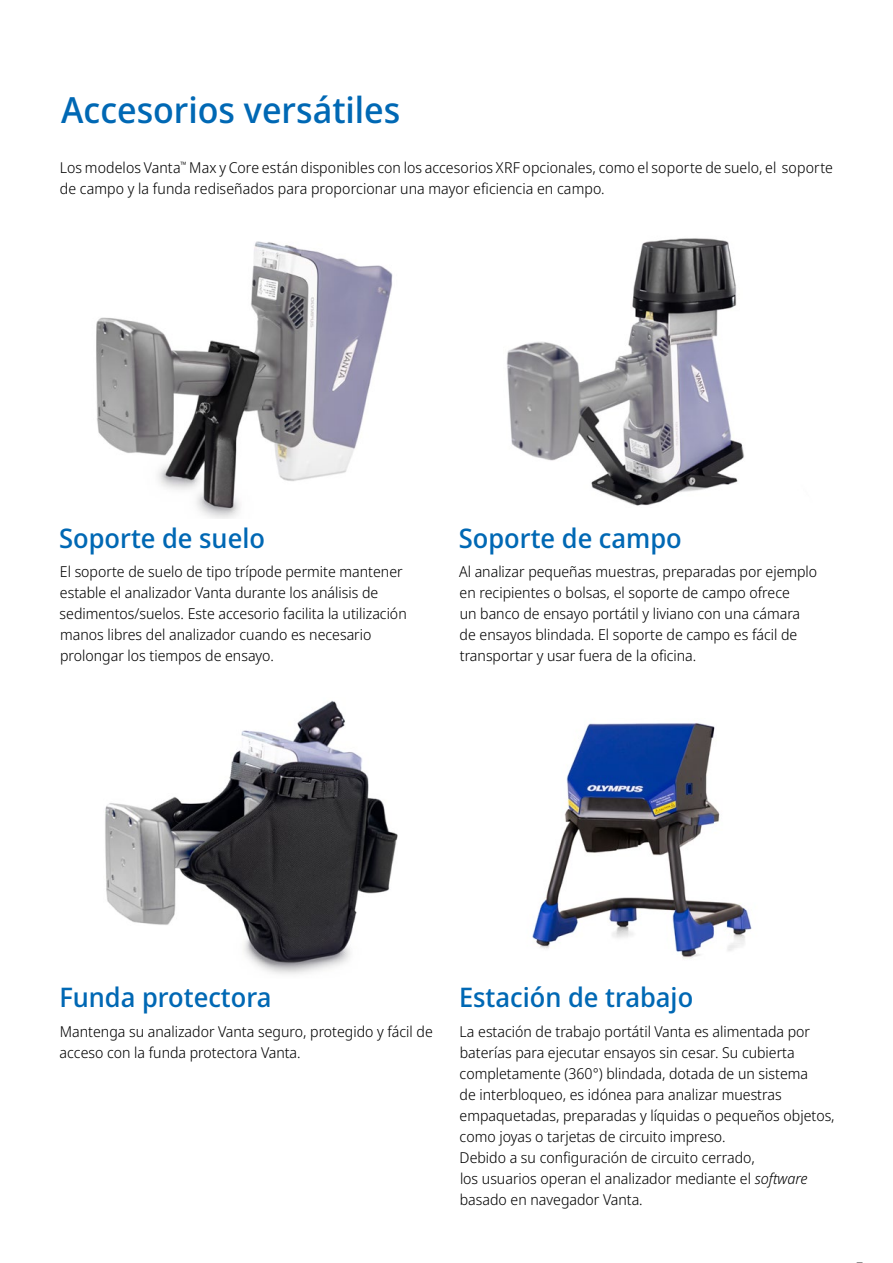
<style>
.page{position:relative;width:893px;height:1263px;background:#fff}
.page>*{position:absolute;margin:0;border:0;box-sizing:border-box;transform-origin:0 0}
.Title_24{font:500 36px "Noto Sans Display";color:#0068b4}
.Subtitle_18{font:500 27px "Noto Sans Display";color:#0068b4}
.Text{font:300 15px/21px "Noto Sans Display";color:#000}
.s1{font-style:italic}
</style>
<div class="page">
<img style="left:96px;top:241px;width:297px;height:278px">
<img style="left:105px;top:701px;width:293px;height:273px">
<img style="left:506px;top:238px;width:238px;height:268px">
<img style="left:532px;top:723px;width:220px;height:236px">
<p class="Title_24" style="left:61px;top:85px;width:341px">Accesorios versátiles</p>
<p class="Text" style="left:60px;top:158px;width:774px">Los modelos Vanta<sup>™</sup> Max y Core están disponibles con los accesorios XRF opcionales, como el soporte de suelo, el soporte de campo y la funda rediseñados para proporcionar una mayor eficiencia en campo.</p>
<p class="Subtitle_18" style="left:59px;top:519px;width:207px">Soporte de suelo</p>
<p class="Text" style="left:60px;top:561px;width:349px">El soporte de suelo de tipo trípode permite mantener estable el analizador Vanta durante los análisis de sedimentos/suelos. Este accesorio facilita la utilización manos libres del analizador cuando es necesario prolongar los tiempos de ensayo.</p>
<p class="Subtitle_18" style="left:459px;top:519px;width:224px">Soporte de campo</p>
<p class="Text" style="left:459px;top:561px;width:360px">Al analizar pequeñas muestras, preparadas por ejemplo en recipientes o bolsas, el soporte de campo ofrece<br>un banco de ensayo portátil y liviano con una cámara de ensayos blindada. El soporte de campo es fácil de transportar y usar fuera de la oficina.</p>
<p class="Subtitle_18" style="left:59px;top:978px;width:214px">Funda protectora</p>
<p class="Text" style="left:60px;top:1021px;width:375px">Mantenga su analizador Vanta seguro, protegido y fácil de acceso con la funda protectora Vanta.</p>
<p class="Subtitle_18" style="left:459px;top:978px;width:236px">Estación de trabajo</p>
<p class="Text" style="left:460px;top:1021px;width:377px">La estación de trabajo portátil Vanta es alimentada por baterías para ejecutar ensayos sin cesar. Su cubierta completamente (360°) blindada, dotada de un sistema<br>de interbloqueo, es idónea para analizar muestras empaquetadas, preparadas y líquidas o pequeños objetos, como joyas o tarjetas de circuito impreso.<br>Debido a su configuración de circuito cerrado,<br>los usuarios operan el analizador mediante el <span class="s1">software </span>basado en navegador Vanta.</p>
</div>
